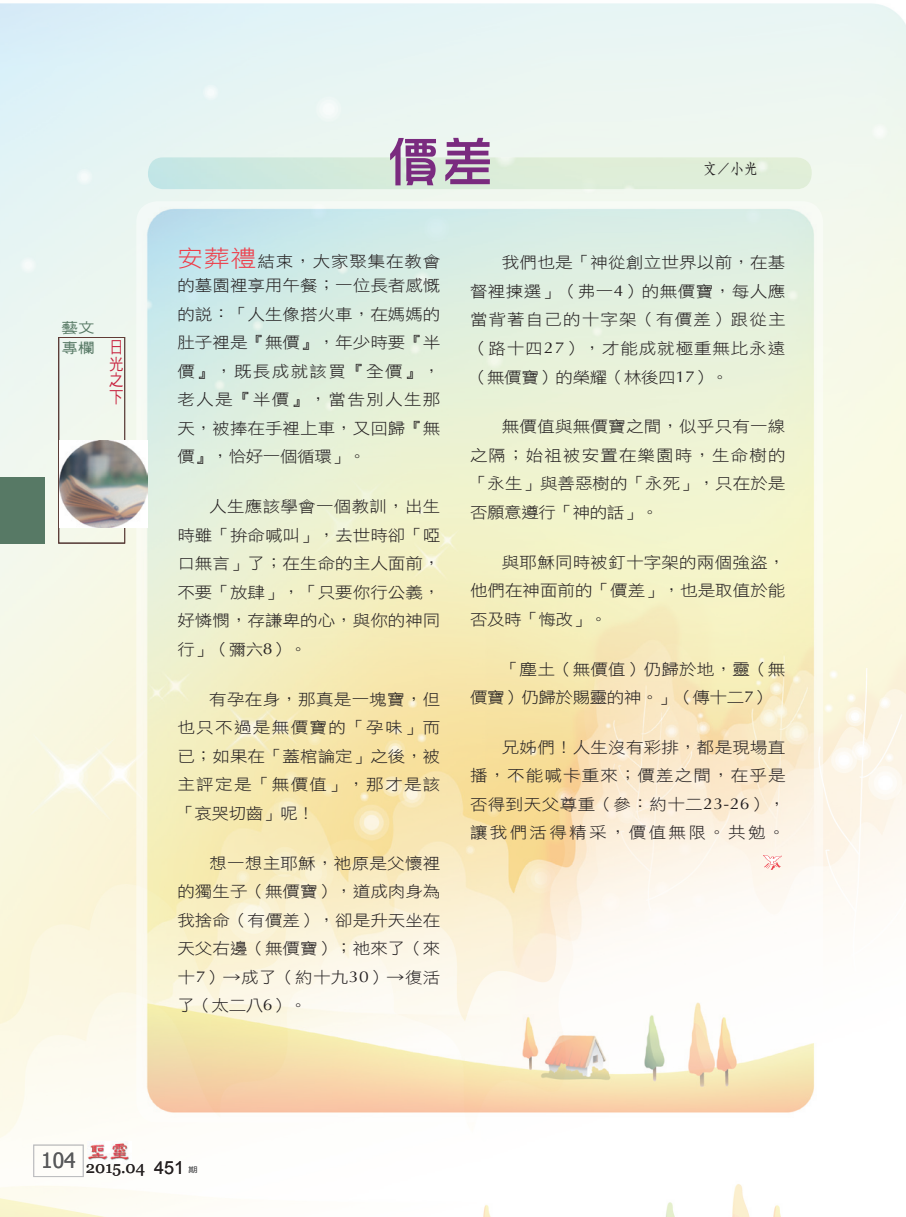
<style>
.page{position:relative;width:906px;height:1217px;background:#fff}
.page>*{position:absolute;margin:0;border:0;box-sizing:border-box;transform-origin:0 0}
.題目{font:54px "DF Hua Zong W5 WIN BF";color:#7a2b7f}
.t1{font:21px "Tahoma";color:#57585a}
.t2{font:16.5px "Georgia";color:#231f20}
.t3{font:16.5px/16.5px "DF Hei W5 WIN BF";color:#c8233f;scale:.9 1}
.t4{font:15.75px/28.5px "DF Hei W3 WIN BF";letter-spacing:.01em;color:#231f20;text-align:justify;scale:1.11 1}
.t5{font:15.75px/28.5px "DF Hei W3 WIN BF";letter-spacing:-.025em;color:#231f20;scale:1.11 1}
.作者{font:15px "DF Fang Song W6 WIN BF";color:#231f20;scale:.9 1}
.t6{font:14.1px/19.8px "DF Hei W5 WIN BF";color:#577965;scale:1.18 1}
.t7{font:7.5px "DF Hei W5 WIN BF";color:#57585a;scale:1.25 1}
.s1{font-size:22.95px;color:#ee3d49}
.s2{font-family:"Optima"}
.s3{font-family:"Arial";font-size:18px}
</style>
<div class="page">
<img style="left:0;top:3px;width:906px;height:1213px">
<img style="left:136px;top:201px;width:687px;height:921px">
<div style="left:58px;top:337px;width:67px;height:206px;border:1px solid #613b35"></div>
<img style="left:60px;top:440px;width:88px;height:87px">
<div style="left:0;top:477px;width:45px;height:66px;background:#577965"></div>
<img style="left:148px;top:157px;width:663px;height:32px">
<svg style="left:763px;top:854px;width:19px;height:15px"></svg>
<div style="left:33px;top:1144px;width:50px;height:32px;border:1px solid #bcbdc0"></div>
<p class="t6" style="left:61px;top:318px;width:29px">藝文專欄</p>
<p class="t3" style="left:109px;top:339px;width:17px">日光之下</p>
<p class="題目" style="left:387px;top:135px;width:109px">價差</p>
<p class="作者" style="left:703px;top:161px;width:61px">文／小光</p>
<p class="t4" style="left:177px;top:249px;width:238px;line-height:24.5px"><span class="s1">安葬禮</span>結束，大家聚集在教會的墓園裡享用午餐；一位長者感慨</p>
<p class="t4" style="left:177px;top:300px;width:238px">的說：「人生像搭火車，在媽媽的肚子裡是『無價』，年少時要『半價』，既長成就該買『全價』，老人是『半價』，當告別人生那天，被捧在手裡上車，又回歸『無價』，恰好一個循環」。</p>
<p class="t4" style="left:177px;top:492px;width:238px;text-indent:32px">人生應該學會一個教訓，出生時雖「拚命喊叫」，去世時卻「啞口無言」了；在生命的主人面前，不要「放肆」，「只要你行公義，好憐憫，存謙卑的心，與你的神同行」（彌六<span class="s2">8</span>）。</p>
<p class="t4" style="left:177px;top:684px;width:238px;text-indent:32px">有孕在身，那真是一塊寶，但也只不過是無價寶的「孕味」而已；如果在「蓋棺論定」之後，被主評定是「無價值」，那才是該「哀哭切齒」呢！</p>
<p class="t4" style="left:177px;top:848px;width:238px;text-indent:32px">想一想主耶穌，祂原是父懷裡的獨生子（無價寶），道成肉身為我捨命（有價差），卻是升天坐在天父右邊（無價寶）；祂來了（來十<span class="s2">7</span>）→成了（約十九<span class="s2">30</span>）→復活了（太二八<span class="s2">6</span>）。</p>
<p class="t4" style="left:470px;top:248px;width:286px;text-indent:32px">我們也是「神從創立世界以前，在基督裡揀選」（弗一<span class="s2">4</span>）的無價寶，每人應當背著自己的十字架（有價差）跟從主（路十四<span class="s2">27</span>），才能成就極重無比永遠（無價寶）的榮耀（林後四<span class="s2">17</span>）。</p>
<p class="t4" style="left:470px;top:412px;width:286px;text-indent:32px">無價值與無價寶之間，似乎只有一線之隔；始祖被安置在樂園時，生命樹的「永生」與善惡樹的「永死」，只在於是否願意遵行「神的話」。</p>
<p class="t4" style="left:470px;top:547px;width:286px;text-indent:32px">與耶穌同時被釘十字架的兩個強盜，他們在神面前的「價差」，也是取值於能否及時「悔改」。</p>
<p class="t5" style="left:470px;top:654px;width:286px;text-indent:32px">「塵土（無價值）仍歸於地，靈（無價寶）仍歸於賜靈的神。」（傳十二<span class="s2">7</span>）</p>
<p class="t4" style="left:470px;top:732px;width:286px;text-indent:32px">兄姊們！人生沒有彩排，都是現場直播，不能喊卡重來；價差之間，在乎是否得到天父尊重（參：約十二<span class="s2">23-26</span>），讓我們活得精采，價值無限。共勉。</p>
<p class="t1" style="left:41px;top:1145px;width:36px">104</p>
<p class="t2" style="left:86px;top:1156px;width:100px">2015.04 <span class="s3">451</span></p>
<p class="t7" style="left:188px;top:1165px;width:9px">期</p>
</div>
